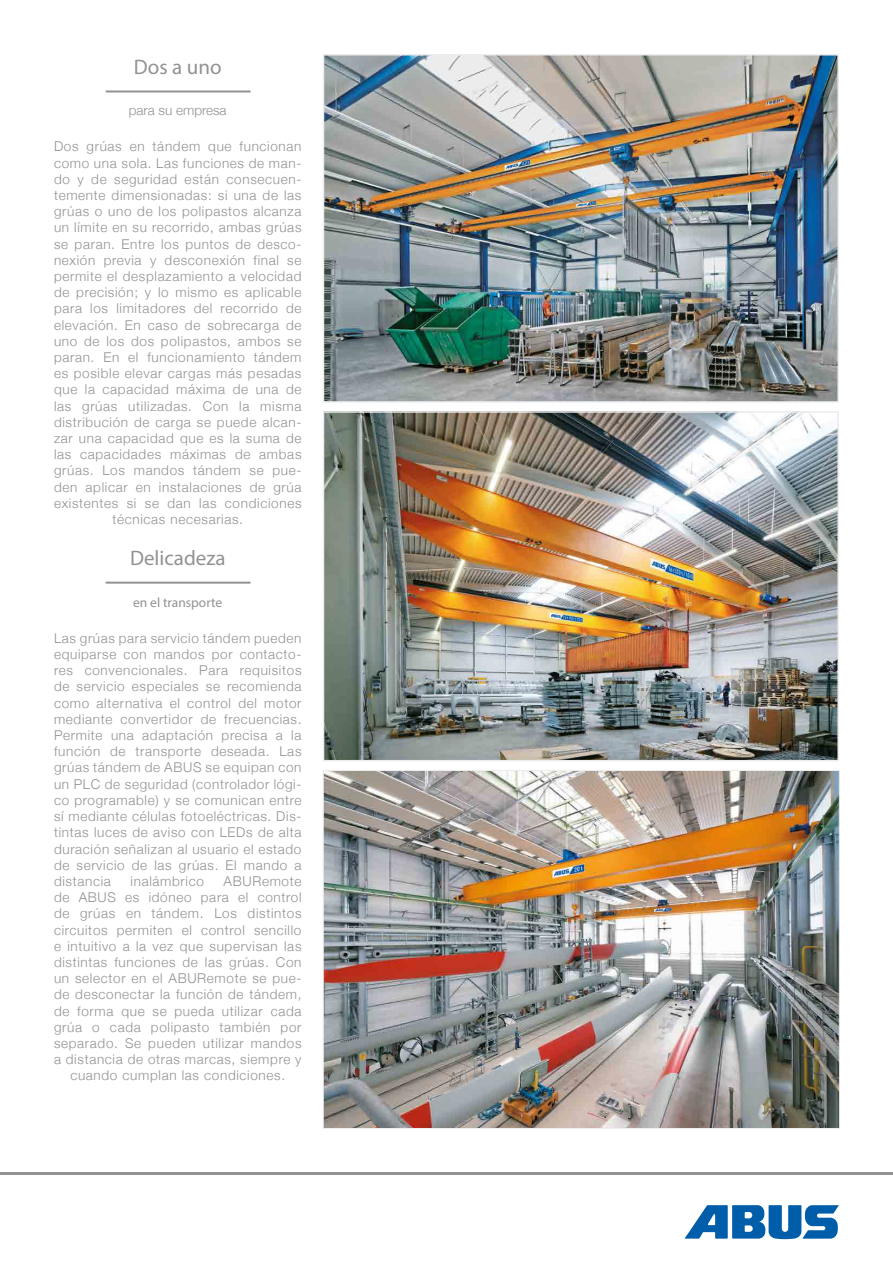
<style>
.page{position:relative;width:893px;height:1263px;background:#fff}
.page>*{position:absolute;margin:0;border:0;box-sizing:border-box;transform-origin:0 0}
.t1{font:21px "Myriad Pro";color:#929292}
.t2{font:300 13.5px/16.2px "Helvetica Neue";letter-spacing:.05em;color:#929292;text-align:center}
.t3{font:13.5px "Myriad Pro";color:#929292}
.t4{font:300 13.5px "Helvetica Neue";color:#929292}
</style>
<div class="page">
<svg style="left:684px;top:1205px;width:155px;height:34px"></svg>
<hr style="left:0;top:1173px;width:893px;height:2px;background:#929292">
<img style="left:326px;top:57px;width:510px;height:343px">
<div style="left:323px;top:54px;width:516px;height:349px;border:2px solid #ededed"></div>
<img style="left:326px;top:414px;width:510px;height:344px">
<div style="left:323px;top:411px;width:516px;height:350px;border:2px solid #ededed"></div>
<img style="left:325px;top:772px;width:513px;height:355px">
<svg style="left:106px;top:90px;width:145px;height:2px"></svg>
<svg style="left:106px;top:582px;width:145px;height:2px"></svg>
<h1 class="t1" style="left:134px;top:54px;width:89px">Dos a uno</h1>
<p class="t4" style="left:129px;top:100px;width:99px">para su empresa</p>
<p class="t2" style="left:54px;top:138px;width:249px">Dos grúas en tándem que funcionan como una sola. Las funciones de man&shy;do y de seguridad están consecuen&shy;temente dimensionadas: si una de las grúas o uno de los polipastos alcanza un límite en su recorrido, ambas grúas se paran. Entre los puntos de desco&shy;nexión previa y desconexión final se permite el desplazamiento a velocidad de precisión; y lo mismo es aplicable para los limitadores del recorrido de elevación. En caso de sobrecarga de uno de los dos polipastos, ambos se paran. En el funcionamiento tándem es posible elevar cargas más pesadas que la capacidad máxima de una de las grúas utilizadas. Con la misma distribución de carga se puede alcan&shy;zar una capacidad que es la suma de las capacidades máximas de ambas grúas. Los mandos tándem se pue&shy;den aplicar en instalaciones de grúa existentes si se dan las condiciones técnicas necesarias.</p>
<h1 class="t1" style="left:130px;top:545px;width:97px">Delicadeza</h1>
<p class="t3" style="left:133px;top:594px;width:91px">en el transporte</p>
<p class="t2" style="left:54px;top:629px;width:249px;text-align:justify">Las grúas para servicio tándem pueden equiparse con mandos por contacto&shy;res convencionales. Para requisitos de servicio especiales se recomienda como alternativa el control del motor mediante convertidor de frecuencias.<br>Permite una adaptación precisa a la función de transporte deseada. Las grúas tándem de ABUS se equipan con un PLC de seguridad (controlador lógi&shy;co programable) y se comunican entre sí mediante células fotoeléctricas. Dis&shy;tintas luces de aviso con LEDs de alta duración señalizan al usuario el estado de servicio de las grúas. El mando a distancia</p>
<p class="t2" style="left:131px;top:872px;width:75px">inalámbrico</p>
<p class="t2" style="left:224px;top:872px;width:79px">ABURemote</p>
<p class="t2" style="left:54px;top:888px;width:249px">de ABUS es idóneo para el control</p>
<p class="t2" style="left:54px;top:905px;width:249px">de grúas en tándem. Los distintos</p>
<p class="t2" style="left:54px;top:921px;width:249px">circuitos permiten el control sencillo</p>
<p class="t2" style="left:54px;top:937px;width:249px">e intuitivo a la vez que supervisan las</p>
<p class="t2" style="left:54px;top:953px;width:249px">distintas funciones de las grúas. Con</p>
<p class="t2" style="left:54px;top:969px;width:249px">un selector en el ABURemote se pue-</p>
<p class="t2" style="left:54px;top:986px;width:249px">de desconectar la función de tándem,</p>
<p class="t2" style="left:54px;top:1002px;width:249px">de forma que se pueda utilizar cada</p>
<p class="t2" style="left:54px;top:1018px;width:249px">grúa o cada polipasto también por</p>
<p class="t2" style="left:54px;top:1034px;width:249px">separado. Se pueden utilizar mandos</p>
<p class="t2" style="left:54px;top:1050px;width:249px">a distancia de otras marcas, siempre y</p>
<p class="t2" style="left:70px;top:1067px;width:216px">cuando cumplan las condiciones.</p>
</div>
